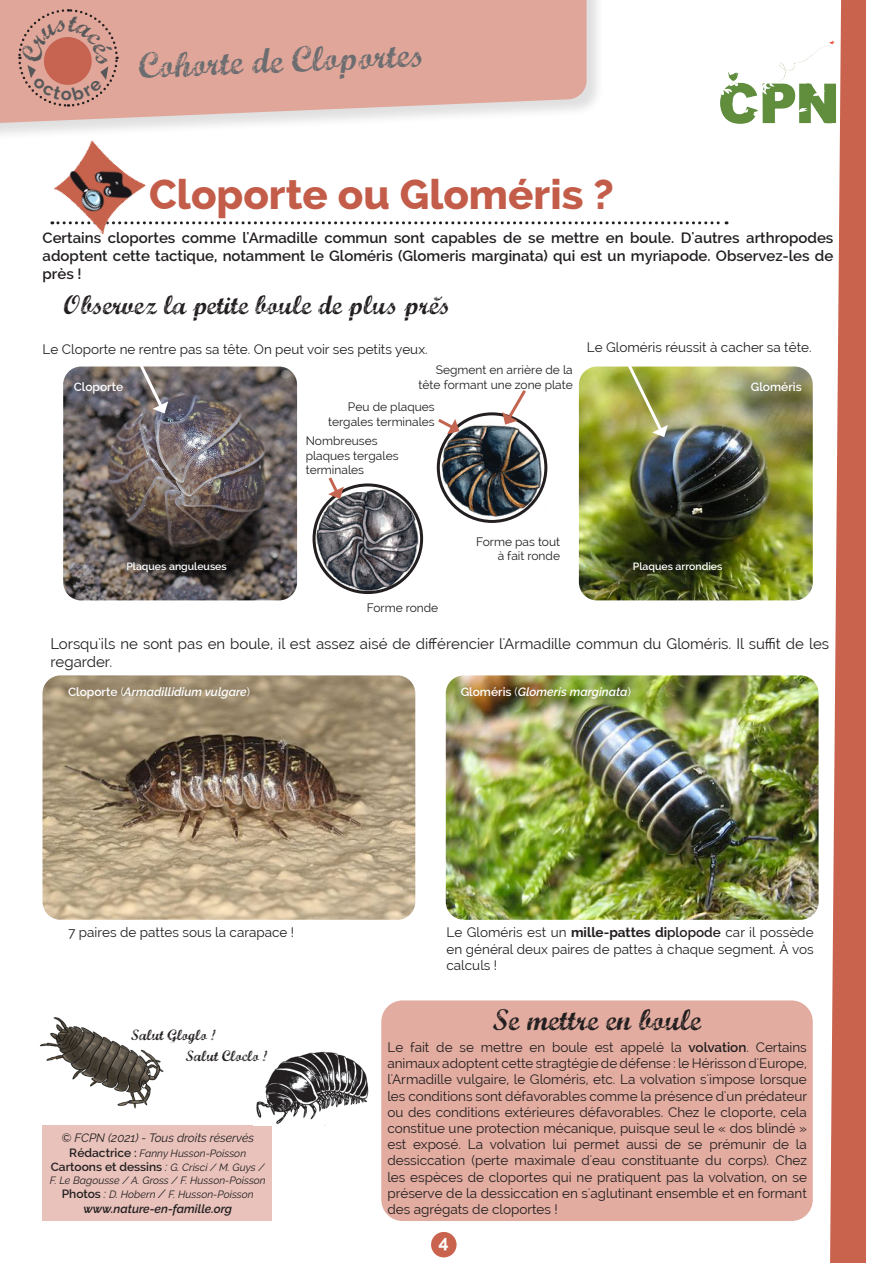
<style>
.page{position:relative;width:893px;height:1263px;background:#fff}
.page>*{position:absolute;margin:0;border:0;box-sizing:border-box;transform-origin:0 0}
.t1{font:800 42px "Raleway";color:#c35d4a}
.t2{font:35.4px "Marcelle Script";color:#6c6d70}
.t3{font:30px "Marcelle Script";color:#231f20}
.t4{font:27px "Marcelle Script";color:#231f20}
.t5{font:700 18px "Raleway";color:#fff}
.t6{font:600 15px/18px "Raleway";color:#231f20;text-align:justify}
.t7{font:15px/18px "Raleway";color:#231f20}
.t8{font:15px "Marcelle Script";color:#231f20}
.t9{font:13.5px/16.2px "Raleway";color:#231f20;text-align:justify}
.t10{font:12px/14.4px "Raleway";color:#231f20;text-align:right}
.t11{font:italic 600 12px "Raleway";color:#fff}
.t12{font:600 12px "Raleway";color:#231f20}
.t13{font:italic 12px "Raleway";color:#231f20}
.t14{font:italic 600 12px "Raleway";color:#231f20}
.t15{font:600 12px "Raleway";color:#fff}
.t16{font:italic 10.5px "Raleway";color:#231f20}
.t17{font:600 10.5px "Raleway";color:#fff}
.s1{font-style:normal}
.s2{font-weight:400;font-style:normal}
.s3{font-weight:700}
.s4{font-weight:600}
.s5{font-weight:600;font-style:normal;font-size:12px}
.s6{font-weight:400;font-style:italic}
.s7{font-weight:400;font-style:italic;font-size:10.5px}
.s8{font-size:12px}
</style>
<div class="page">
<div style="left:0;top:0;width:604px;height:147px;background:#231f20;opacity:.25"></div>
<svg style="left:0;top:0;width:587px;height:130px;background:#e2b2a8"></svg>
<div style="left:431px;top:1232px;width:26px;height:25px;background:#c9634d;border-radius:50%"></div>
<svg style="left:830px;top:0;width:36px;height:1263px;background:#d07966"></svg>
<img style="left:721px;top:41px;width:114px;height:84px">
<div style="left:43px;top:1125px;width:229px;height:96px;background:#e8c2bb"></div>
<svg style="left:149px;top:221px;width:578px;height:3px"></svg>
<img style="left:50px;top:140px;width:97px;height:95px">
<img style="left:256px;top:1051px;width:113px;height:73px">
<img style="left:39px;top:1017px;width:125px;height:127px">
<img style="left:446px;top:675px;width:373px;height:245px">
<img style="left:43px;top:675px;width:372px;height:245px">
<img style="left:579px;top:366px;width:234px;height:234px">
<img style="left:63px;top:366px;width:234px;height:234px">
<img style="left:313px;top:487px;width:110px;height:104px">
<div style="left:313px;top:483px;width:110px;height:111px;border:3px solid #231f20;border-radius:50%"></div>
<img style="left:438px;top:419px;width:108px;height:98px">
<div style="left:437px;top:412px;width:110px;height:111px;border:3px solid #231f20;border-radius:50%"></div>
<svg style="left:502px;top:390px;width:27px;height:35px"></svg>
<svg style="left:622px;top:366px;width:46px;height:71px;background:#a8ab54"></svg>
<svg style="left:438px;top:419px;width:21px;height:15px"></svg>
<svg style="left:326px;top:477px;width:18px;height:22px"></svg>
<svg style="left:133px;top:366px;width:35px;height:47px;background:#888180"></svg>
<div style="left:381px;top:1000px;width:432px;height:221px;background:#e2aca0;border-radius:21px"></div>
<svg style="left:17px;top:8px;width:102px;height:100px;background:#d49588"></svg>
<p class="t2" style="left:138px;top:40px;width:287px;rotate:-2deg">Cohorte de Cloportes</p>
<p class="t1" style="left:149px;top:170px;width:466px">Cloporte ou Gloméris ?</p>
<p class="t6" style="left:43px;top:229px;width:792px">Certains cloportes comme l'Armadille commun sont capables de se mettre en boule. D'autres arthropodes adoptent cette tactique, notamment le Gloméris (Glomeris marginata) qui est un myriapode. Observez-les de près !</p>
<p class="t4" style="left:63px;top:286px;width:389px">Observez la petite boule de plus près</p>
<p class="t9" style="left:43px;top:341px;width:387px">Le Cloporte ne rentre pas sa tête. On peut voir ses petits yeux.</p>
<p class="t9" style="left:587px;top:340px;width:226px">Le Gloméris réussit à cacher sa tête.</p>
<p class="t10" style="left:419px;top:363px;width:156px">Segment en arrière de la tête formant une zone plate</p>
<p class="t10" style="left:328px;top:400px;width:108px">Peu de plaques tergales terminales</p>
<p class="t15" style="left:74px;top:380px;width:51px">Cloporte</p>
<p class="t15" style="left:751px;top:380px;width:52px">Gloméris</p>
<p class="t10" style="left:306px;top:434px;width:94px;text-align:left">Nombreuses plaques tergales terminales</p>
<p class="t10" style="left:476px;top:534px;width:86px">Forme pas tout à fait ronde</p>
<p class="t17" style="left:126px;top:560px;width:102px">Plaques anguleuses</p>
<p class="t17" style="left:633px;top:560px;width:91px">Plaques arrondies</p>
<p class="t10" style="left:367px;top:600px;width:73px">Forme ronde</p>
<p class="t7" style="left:50px;top:634px;width:780px">Lorsqu'ils ne sont pas en boule, il est assez aisé de différencier l'Armadille commun du Gloméris. Il suffit de les regarder.</p>
<p class="t11" style="left:68px;top:685px;width:183px"><span class="s1">Cloporte</span> <span class="s2">(</span>Armadillidium vulgare<span class="s2">)</span></p>
<p class="t11" style="left:461px;top:685px;width:172px"><span class="s1">Gloméris</span> <span class="s2">(</span>Glomeris marginata<span class="s2">)</span></p>
<p class="t9" style="left:68px;top:924px;width:228px">7 paires de pattes sous la carapace !</p>
<p class="t9" style="left:446px;top:924px;width:369px">Le Gloméris est un <span class="s3">mille-pattes di</span><span class="s4">plopode</span> car il possède en général deux paires de pattes à chaque segment. À vos calculs !</p>
<p class="t8" style="left:131px;top:1024px;width:86px">Salut Gloglo !</p>
<p class="t8" style="left:186px;top:1045px;width:83px">Salut Cloclo !</p>
<p class="t13" style="left:61px;top:1131px;width:194px">© FCPN (2021) - Tous droits réservés</p>
<p class="t16" style="left:69px;top:1147px;width:178px"><span class="s5">Rédactrice :</span> Fanny Husson-Poisson</p>
<p class="t12" style="left:51px;top:1160px;width:215px">Cartoons et dessins <span class="s6">:</span> <span class="s7">G. Crisci / M. Guys /</span></p>
<p class="t16" style="left:50px;top:1174px;width:218px">F. Le Bagousse / A. Gross / F. Husson-Poisson</p>
<p class="t16" style="left:62px;top:1188px;width:193px"><span class="s5">Photos</span> <span class="s8">:</span> D. Hobern <span class="s8">/</span> F. Husson-Poisson</p>
<p class="t14" style="left:83px;top:1201px;width:150px">www.nature-en-famille.org</p>
<p class="t3" style="left:493px;top:999px;width:210px">Se mettre en boule</p>
<p class="t9" style="left:387px;top:1039px;width:421px">Le fait de se mettre en boule est appelé la <span class="s4">volvation</span>. Certains animaux adoptent cette stragtégie de défense : le Hérisson d'Europe, l'Armadille vulgaire, le Gloméris, etc. La volvation s'impose lorsque les conditions sont défavorables comme la présence d'un prédateur ou des conditions extérieures défavorables. Chez le cloporte, cela constitue une protection mécanique, puisque seul le « dos blindé » est exposé. La volvation lui permet aussi de se prémunir de la dessiccation (perte maximale d'eau constituante du corps). Chez les espèces de cloportes qui ne pratiquent pas la volvation, on se préserve de la dessiccation en s'aglutinant ensemble et en formant des agrégats de cloportes !</p>
<p class="t5" style="left:438px;top:1231px;width:12px">4</p>
</div>
